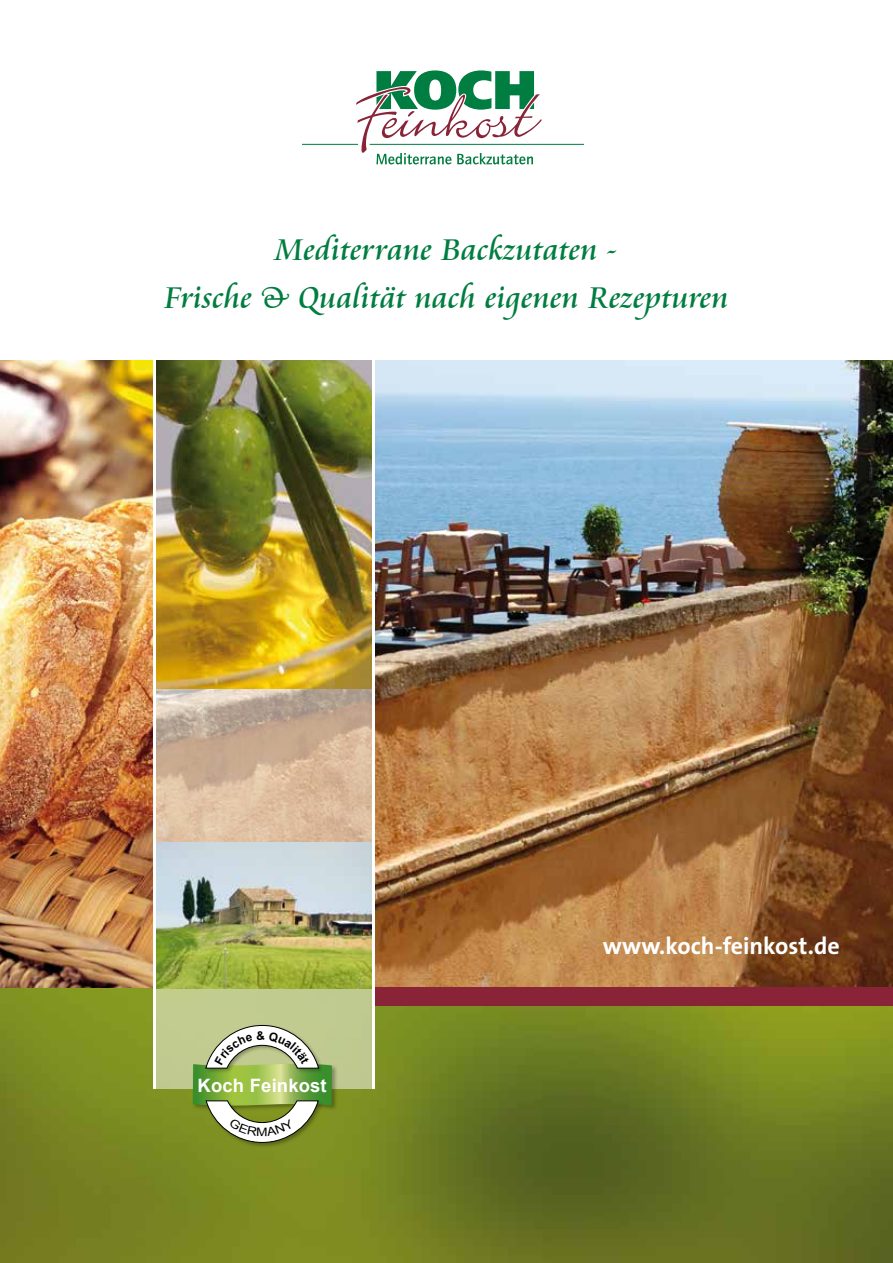
<style>
.page{position:relative;width:893px;height:1263px;background:#fff}
.page>*{position:absolute;margin:0;border:0;box-sizing:border-box;transform-origin:0 0}
.t1{font:33px/48px "Cataneo BT";color:#007d40;text-align:center}
.t2{font:700 24px "The Sans";color:#fff}
.t3{font:700 18.45px "Arial";letter-spacing:.01em;color:#fff}
</style>
<div class="page">
<img style="left:375px;top:360px;width:518px;height:628px">
<img style="left:0;top:360px;width:153px;height:629px">
<img style="left:0;top:989px;width:893px;height:274px">
<svg style="left:156px;top:689px;width:216px;height:400px;background:#ccbb98"></svg>
<img style="left:156px;top:360px;width:216px;height:329px">
<img style="left:156px;top:843px;width:216px;height:146px">
<img style="left:190px;top:1061px;width:149px;height:52px">
<img style="left:203px;top:1023px;width:123px;height:127px">
<div style="left:374px;top:988px;width:519px;height:18px;background:#892337"></div>
<hr style="left:153px;top:358px;width:3px;height:731px;background:#fff">
<hr style="left:372px;top:358px;width:2px;height:731px;background:#fff">
<hr style="left:303px;top:144px;width:55px;height:1px;background:#007d40">
<hr style="left:370px;top:144px;width:213px;height:1px;background:#007d40">
<svg style="left:356px;top:70px;width:186px;height:94px"></svg>
<svg style="left:193px;top:1025px;width:139px;height:118px"></svg>
<p class="t1" style="left:164px;top:227px;width:566px">Mediterrane Backzutaten -<br>Frische &amp; Qualität nach eigenen Rezepturen</p>
<p class="t3" style="left:198px;top:1073px;width:131px">Koch Feinkost</p>
<p class="t2" style="left:603px;top:926px;width:238px">www.koch-feinkost.de</p>
</div>
